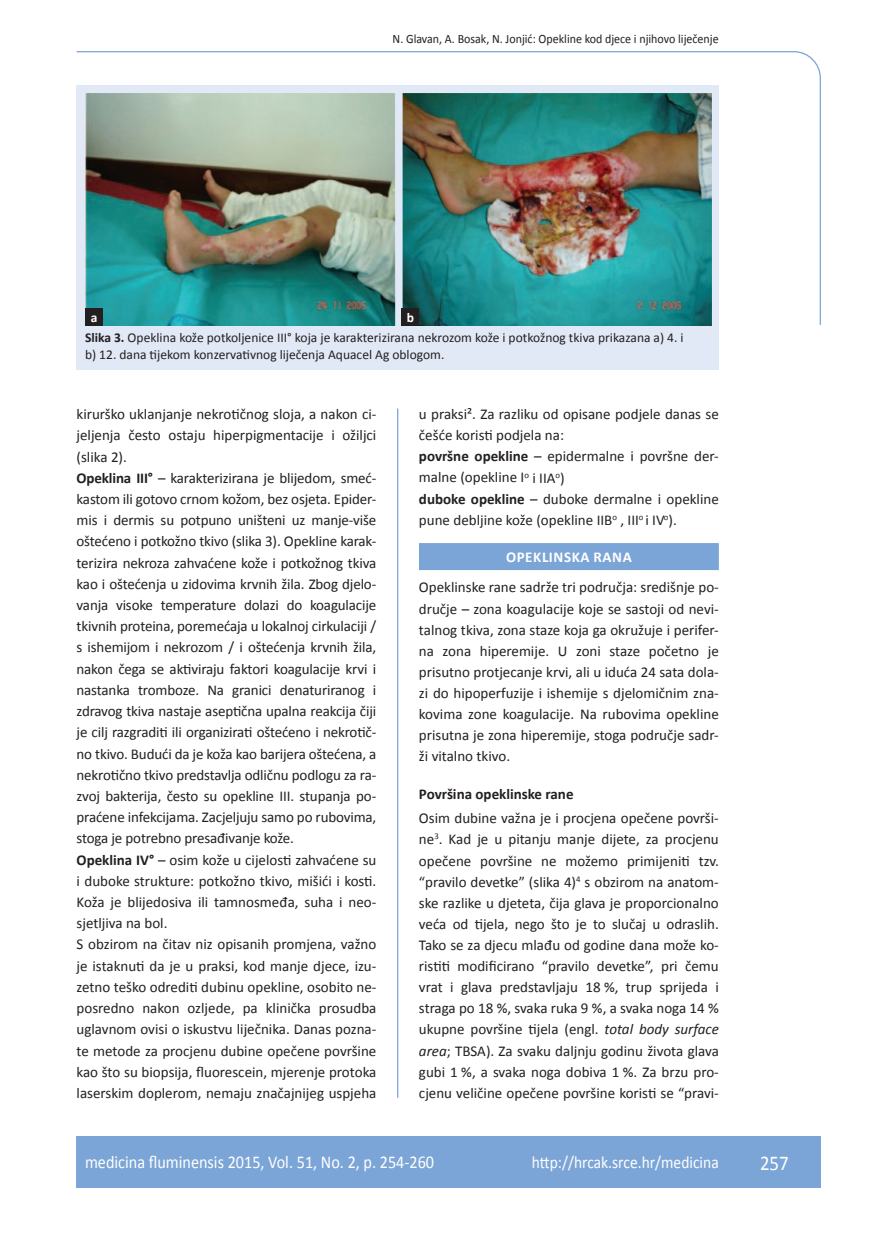
<style>
.page{position:relative;width:872px;height:1234px;background:#fff}
.page>*{position:absolute;margin:0;border:0;box-sizing:border-box;transform-origin:0 0}
.t1{font:21px "Calibri";color:#fff;scale:.9 1}
.t2{font:18px "Calibri";color:#fff;scale:.9 1}
.t3{font:17.25px "Calibri";color:#fff;scale:.9 1}
.t4{font:15px/21.1px "Calibri";letter-spacing:-.01em;color:#231f20}
.t5{font:700 15px "Calibri";color:#231f20}
.t6{font:700 15px "Calibri";letter-spacing:.04em;color:#fff}
.t7{font:13.5px/16.5px "Calibri";color:#231f20}
.t8{font:700 13.5px "Calibri";color:#fff}
.t9{font:12.75px "Calibri";color:#231f20;scale:.94 1}
.s1{font-weight:700}
.s2{font-style:italic}
</style>
<div class="page">
<svg style="left:76px;top:51px;width:745px;height:275px"></svg>
<hr style="left:397px;top:408px;width:1px;height:689px;background:#7ca5d7">
<div style="left:77px;top:1135px;width:744px;height:51px;background:#7ca5d7"></div>
<div style="left:77px;top:85px;width:642px;height:285px;background:#e1e9f6"></div>
<img style="left:85px;top:94px;width:626px;height:231px">
<div style="left:419px;top:543px;width:300px;height:27px;background:#7ca5d7"></div>
<div style="left:86px;top:308px;width:17px;height:17px;background:#231f20"></div>
<div style="left:402px;top:308px;width:17px;height:17px;background:#231f20"></div>
<p class="t9" style="left:393px;top:30px;width:348px">N. Glavan, A. Bosak, N. Jonjić: Opekline kod djece i njihovo liječenje</p>
<p class="t8" style="left:91px;top:309px;width:8px">a</p>
<p class="t8" style="left:407px;top:309px;width:9px">b</p>
<p class="t7" style="left:85px;top:328px;width:600px"><span class="s1">Slika 3.</span> Opeklina kože potkoljenice III° koja je karakterizirana nekrozom kože i potkožnog tkiva prikazana a) 4. i b) 12. dana tijekom konzervativnog liječenja Aquacel Ag oblogom.</p>
<p class="t4" style="left:77px;top:403px;width:301px">kirurško uklanjanje nekrotičnog sloja, a nakon ci&shy;jeljenja često ostaju hiperpigmentacije i ožiljci (slika 2).<br><span class="s1">Opeklina III°</span> – karakterizirana je blijedom, smeć&shy;kastom ili gotovo crnom kožom, bez osjeta. Epider&shy;mis i dermis su potpuno uništeni uz manje-više oštećeno i potkožno tkivo (slika 3). Opekline karak&shy;terizira nekroza zahvaćene kože i potkožnog tkiva kao i oštećenja u zidovima krvnih žila. Zbog djelo&shy;vanja visoke temperature dolazi do koagulacije tkivnih proteina, poremećaja u lokalnoj cirkulaciji / s ishemijom i nekrozom / i oštećenja krvnih žila, nakon čega se aktiviraju faktori koagulacije krvi i nastanka tromboze. Na granici denaturiranog i zdravog tkiva nastaje aseptična upalna reakcija čiji je cilj razgraditi ili organizirati oštećeno i nekrotič&shy;no tkivo. Budući da je koža kao barijera oštećena, a nekrotično tkivo predstavlja odličnu podlogu za ra&shy;zvoj bakterija, često su opekline III. stupanja po&shy;praćene infekcijama. Zacjeljuju samo po rubovima, stoga je potrebno presađivanje kože.<br><span class="s1">Opeklina IV°</span> – osim kože u cijelosti zahvaćene su i duboke strukture: potkožno tkivo, mišići i kosti.<br>Koža je blijedosiva ili tamnosmeđa, suha i neo&shy;sjetljiva na bol.<br>S obzirom na čitav niz opisanih promjena, važno je istaknuti da je u praksi, kod manje djece, izu&shy;zetno teško odrediti dubinu opekline, osobito ne&shy;posredno nakon ozljede, pa klinička prosudba uglavnom ovisi o iskustvu liječnika. Danas pozna&shy;te metode za procjenu dubine opečene površine kao što su biopsija, fluorescein, mjerenje protoka laserskim doplerom, nemaju značajnijeg uspjeha</p>
<p class="t4" style="left:419px;top:403px;width:301px">u praksi². Za razliku od opisane podjele danas se češće koristi podjela na:<br><span class="s1">površne opekline</span> – epidermalne i površne der&shy;malne (opekline I<sup>o</sup> i IIA<sup>o</sup>)<br><span class="s1">duboke opekline</span> – duboke dermalne i opekline pune debljine kože (opekline IIB<sup>o</sup> , III<sup>o</sup> i IV<sup>o</sup>).</p>
<p class="t6" style="left:506px;top:547px;width:127px">OPEKLINSKA RANA</p>
<p class="t4" style="left:419px;top:576px;width:301px;text-align:justify">Opeklinske rane sadrže tri područja: središnje po&shy;dručje – zona koagulacije koje se sastoji od nevi&shy;talnog tkiva, zona staze koja ga okružuje i perifer&shy;na zona hiperemije. U zoni staze početno je prisutno protjecanje krvi, ali u iduća 24 sata dola&shy;zi do hipoperfuzije i ishemije s djelomičnim zna&shy;kovima zone koagulacije. Na rubovima opekline prisutna je zona hiperemije, stoga područje sadr&shy;ži vitalno tkivo.</p>
<p class="t5" style="left:419px;top:785px;width:156px">Površina opeklinske rane</p>
<p class="t4" style="left:419px;top:806px;width:301px;text-align:justify">Osim dubine važna je i procjena opečene površi&shy;ne<sup>3</sup>. Kad je u pitanju manje dijete, za procjenu opečene površine ne možemo primijeniti tzv. “pravilo devetke” (slika 4)<sup>4</sup> s obzirom na anatom&shy;ske razlike u djeteta, čija glava je proporcionalno veća od tijela, nego što je to slučaj u odraslih.<br>Tako se za djecu mlađu od godine dana može ko&shy;ristiti modificirano “pravilo devetke”, pri čemu vrat i glava predstavljaju 18 %, trup sprijeda i straga po 18 %, svaka ruka 9 %, a svaka noga 14 % ukupne površine tijela (engl. <span class="s2">total body surface area</span>; TBSA). Za svaku daljnju godinu života glava gubi 1 %, a svaka noga dobiva 1 %. Za brzu pro&shy;cjenu veličine opečene površine koristi se “pravi-</p>
<p class="t2" style="left:85px;top:1150px;width:389px">medicina fluminensis 2015, Vol. 51, No. 2, p. 254-260</p>
<p class="t3" style="left:532px;top:1151px;width:209px">http://hrcak.srce.hr/medicina</p>
<h1 class="t1" style="left:760px;top:1149px;width:33px">257</h1>
</div>
